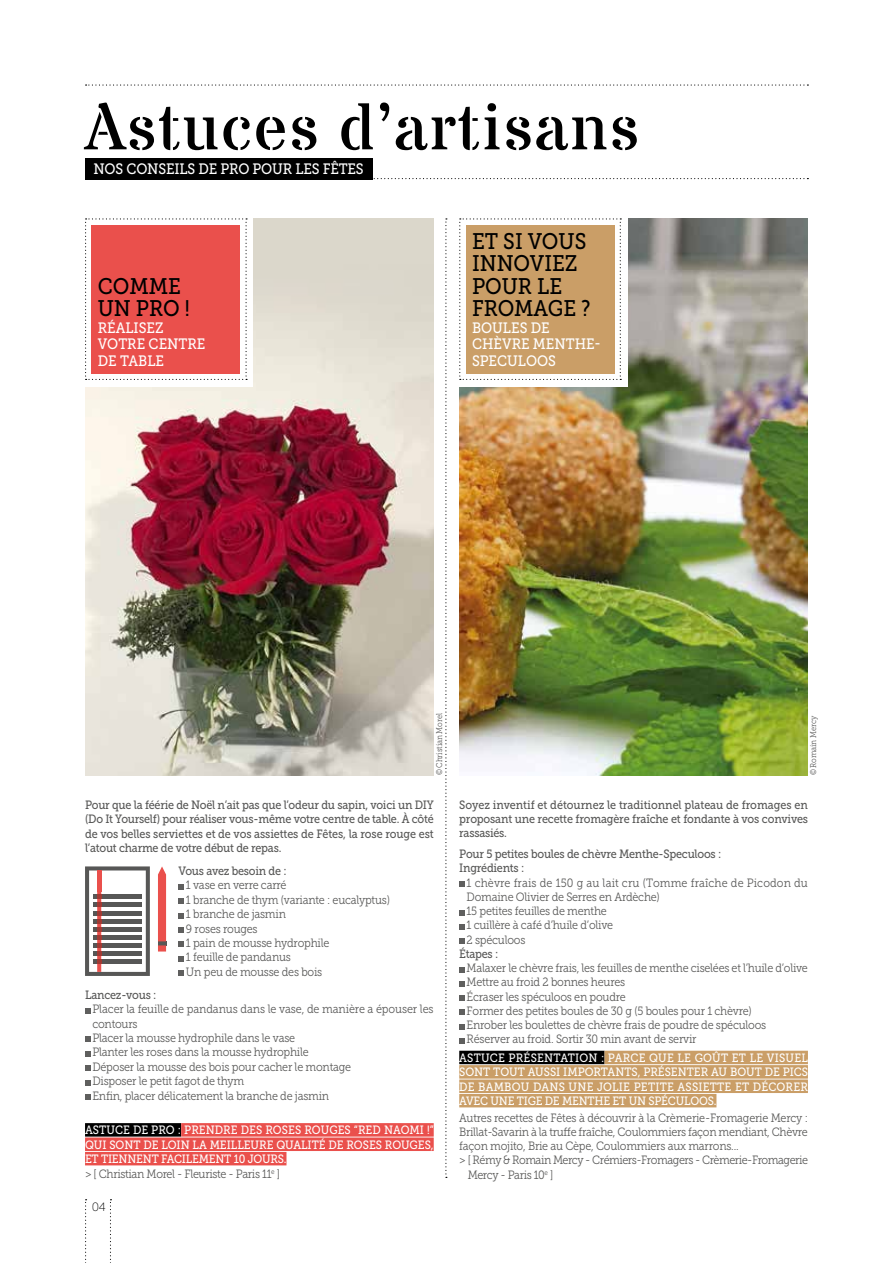
<style>
.page{position:relative;width:893px;height:1263px;background:#fff}
.page>*{position:absolute;margin:0;border:0;box-sizing:border-box;transform-origin:0 0}
.t1{font:66px "Stardos Stencil";letter-spacing:.025em;color:#000}
.t2{font:22.5px/22.5px "Museo Slab 500";color:#000;scale:.9 1}
.t3{font:15px/16.5px "Museo Slab 500";color:#fff;scale:.9 1}
.t4{font:12px/14.4px "Museo Slab 300";letter-spacing:-.02em;color:#575756;scale:.9 1}
.t5{font:12px/14.4px "Museo Slab 500";letter-spacing:-.02em;color:#575756;text-align:justify;scale:.9 1}
.t6{font:12px/14.4px "Museo Slab 500";letter-spacing:-.02em;color:#fff;text-align:justify;scale:.9 1}
.t7{font:12px "Museo Slab 300";letter-spacing:-.04em;color:#575756;scale:.9 1}
.t8{font:12px "Museo Slab 100";color:#000}
.t9{font:8.25px "Museo Slab 300";letter-spacing:-.01em;color:#575756;scale:.9 1}
</style>
<div class="page">
<img style="left:85px;top:321px;width:349px;height:454px">
<div style="left:85px;top:218px;width:349px;height:46px;background:#dbd7cb"></div>
<div style="left:85px;top:264px;width:349px;height:57px;background:#dbd7cb"></div>
<img style="left:459px;top:218px;width:349px;height:557px">
<div style="left:83px;top:216px;width:170px;height:170px;background:#fff"></div>
<div style="left:457px;top:216px;width:170px;height:170px;background:#fff"></div>
<svg style="left:86px;top:84px;width:722px;height:2px"></svg>
<svg style="left:372px;top:178px;width:436px;height:1px"></svg>
<svg style="left:85px;top:1199px;width:2px;height:64px"></svg>
<svg style="left:110px;top:1199px;width:1px;height:64px"></svg>
<div style="left:85px;top:158px;width:287px;height:21px;background:#000"></div>
<div style="left:85px;top:1123px;width:96px;height:13px;background:#000"></div>
<div style="left:181px;top:1123px;width:253px;height:13px;background:#ea504c"></div>
<div style="left:85px;top:1137px;width:349px;height:14px;background:#ea504c"></div>
<div style="left:85px;top:1152px;width:201px;height:13px;background:#ea504c"></div>
<svg style="left:179px;top:884px;width:5px;height:5px"></svg>
<svg style="left:179px;top:899px;width:5px;height:5px"></svg>
<svg style="left:179px;top:913px;width:5px;height:5px"></svg>
<svg style="left:179px;top:927px;width:5px;height:6px"></svg>
<svg style="left:179px;top:942px;width:5px;height:5px"></svg>
<svg style="left:179px;top:956px;width:5px;height:5px"></svg>
<svg style="left:179px;top:971px;width:5px;height:5px"></svg>
<svg style="left:85px;top:1008px;width:5px;height:5px"></svg>
<svg style="left:85px;top:1037px;width:5px;height:5px"></svg>
<svg style="left:85px;top:1051px;width:5px;height:5px"></svg>
<svg style="left:85px;top:1066px;width:5px;height:5px"></svg>
<svg style="left:85px;top:1080px;width:5px;height:5px"></svg>
<svg style="left:85px;top:1094px;width:5px;height:5px"></svg>
<div style="left:459px;top:1051px;width:146px;height:13px;background:#000"></div>
<div style="left:605px;top:1051px;width:203px;height:13px;background:#ca9e67"></div>
<div style="left:459px;top:1065px;width:349px;height:13px;background:#ca9e67"></div>
<div style="left:459px;top:1079px;width:349px;height:14px;background:#ca9e67"></div>
<div style="left:459px;top:1094px;width:257px;height:13px;background:#ca9e67"></div>
<svg style="left:459px;top:881px;width:5px;height:5px"></svg>
<svg style="left:459px;top:910px;width:5px;height:5px"></svg>
<svg style="left:459px;top:924px;width:5px;height:5px"></svg>
<svg style="left:459px;top:938px;width:5px;height:5px"></svg>
<svg style="left:459px;top:967px;width:5px;height:5px"></svg>
<svg style="left:459px;top:981px;width:5px;height:5px"></svg>
<svg style="left:459px;top:995px;width:5px;height:5px"></svg>
<svg style="left:459px;top:1010px;width:5px;height:5px"></svg>
<svg style="left:459px;top:1024px;width:5px;height:5px"></svg>
<svg style="left:459px;top:1038px;width:5px;height:5px"></svg>
<svg style="left:85px;top:218px;width:162px;height:162px;background:#e96663"></svg>
<svg style="left:459px;top:218px;width:162px;height:162px"></svg>
<svg style="left:445px;top:218px;width:2px;height:960px"></svg>
<svg style="left:85px;top:866px;width:65px;height:110px"></svg>
<svg style="left:158px;top:866px;width:8px;height:85px"></svg>
<h1 class="t1" style="left:85px;top:86px;width:555px">Astuces d’artisans</h1>
<p class="t3" style="left:94px;top:161px;width:302px">NOS CONSEILS DE PRO POUR LES FÊTES</p>
<h2 class="t2" style="left:98px;top:275px;width:104px">COMME<br>UN PRO !</h2>
<p class="t3" style="left:98px;top:319px;width:121px">RÉALISEZ<br>VOTRE CENTRE<br>DE TABLE</p>
<h2 class="t2" style="left:472px;top:230px;width:133px">ET SI VOUS<br>INNOVIEZ<br>POUR LE<br>FROMAGE ?</h2>
<p class="t3" style="left:472px;top:319px;width:145px">BOULES DE<br>CHÈVRE MENTHE-<br>SPECULOOS</p>
<p class="t9" style="left:435px;top:775px;width:71px;rotate:-90deg">© Christian Morel</p>
<p class="t9" style="left:809px;top:775px;width:68px;rotate:-90deg">© Romain Mercy</p>
<p class="t5" style="left:85px;top:798px;width:389px">Pour que la féérie de Noël n’ait pas que l’odeur du sapin, voici un DIY (Do It Yourself) pour réaliser vous-même votre centre de table. À côté de vos belles serviettes et de vos assiettes de Fêtes, la rose rouge est l’atout charme de votre début de repas.</p>
<p class="t5" style="left:179px;top:864px;width:121px">Vous avez besoin de :</p>
<p class="t4" style="left:186px;top:878px;width:228px">1 vase en verre carré<br>1 branche de thym (variante : eucalyptus)<br>1 branche de jasmin<br>9 roses rouges<br>1 pain de mousse hydrophile<br>1 feuille de pandanus<br>Un peu de mousse des bois</p>
<p class="t5" style="left:85px;top:987px;width:81px">Lancez-vous :</p>
<p class="t4" style="left:92px;top:1002px;width:381px">Placer la feuille de pandanus dans le vase, de manière a épouser les contours<br>Placer la mousse hydrophile dans le vase<br>Planter les roses dans la mousse hydrophile<br>Déposer la mousse des bois pour cacher le montage<br>Disposer le petit fagot de thym<br>Enfin, placer délicatement la branche de jasmin</p>
<p class="t6" style="left:85px;top:1123px;width:389px">ASTUCE DE PRO : PRENDRE DES ROSES ROUGES “RED NAOMI !” QUI SONT DE LOIN LA MEILLEURE QUALITÉ DE ROSES ROUGES, ET TIENNENT FACILEMENT 10 JOURS.</p>
<p class="t4" style="left:85px;top:1166px;width:218px">&gt; [ Christian Morel - Fleuriste - Paris 11<sup>e</sup> ]</p>
<p class="t8" style="left:92px;top:1201px;width:15px">04</p>
<p class="t5" style="left:459px;top:798px;width:389px">Soyez inventif et détournez le traditionnel plateau de fromages en proposant une recette fromagère fraîche et fondante à vos convives rassasiés.</p>
<p class="t5" style="left:459px;top:847px;width:293px">Pour 5 petites boules de chèvre Menthe-Speculoos :<br>Ingrédients :</p>
<p class="t4" style="left:467px;top:875px;width:381px">1 chèvre frais de 150 g au lait cru (Tomme fraîche de Picodon du Domaine Olivier de Serres en Ardèche)<br>15 petites feuilles de menthe<br>1 cuillère à café d’huile d’olive<br>2 spéculoos</p>
<p class="t5" style="left:459px;top:946px;width:45px">Étapes :</p>
<p class="t4" style="left:467px;top:961px;width:381px">Malaxer le chèvre frais, les feuilles de menthe ciselées et l’huile d’olive Mettre au froid 2 bonnes heures<br>Écraser les spéculoos en poudre<br>Former des petites boules de 30 g (5 boules pour 1 chèvre)<br>Enrober les boulettes de chèvre frais de poudre de spéculoos Réserver au froid. Sortir 30 min avant de servir</p>
<p class="t6" style="left:459px;top:1051px;width:389px">ASTUCE PRÉSENTATION : PARCE QUE LE GOÛT ET LE VISUEL SONT TOUT AUSSI IMPORTANTS, PRÉSENTER AU BOUT DE PICS DE BAMBOU DANS UNE JOLIE PETITE ASSIETTE ET DÉCORER AVEC UNE TIGE DE MENTHE ET UN SPÉCULOOS.</p>
<p class="t4" style="left:459px;top:1110px;width:389px">Autres recettes de Fêtes à découvrir à la Crèmerie-Fromagerie Mercy :</p>
<p class="t4" style="left:459px;top:1124px;width:389px">Brillat-Savarin à la truffe fraîche, Coulommiers façon mendiant, Chèvre</p>
<p class="t4" style="left:459px;top:1139px;width:312px">façon mojito, Brie au Cèpe, Coulommiers aux marrons...</p>
<p class="t7" style="left:459px;top:1153px;width:389px">&gt; [ Rémy &amp; Romain Mercy - Crémiers-Fromagers - Crèmerie-Fromagerie</p>
<p class="t4" style="left:468px;top:1167px;width:97px">Mercy - Paris 10<sup>e</sup> ]</p>
</div>
